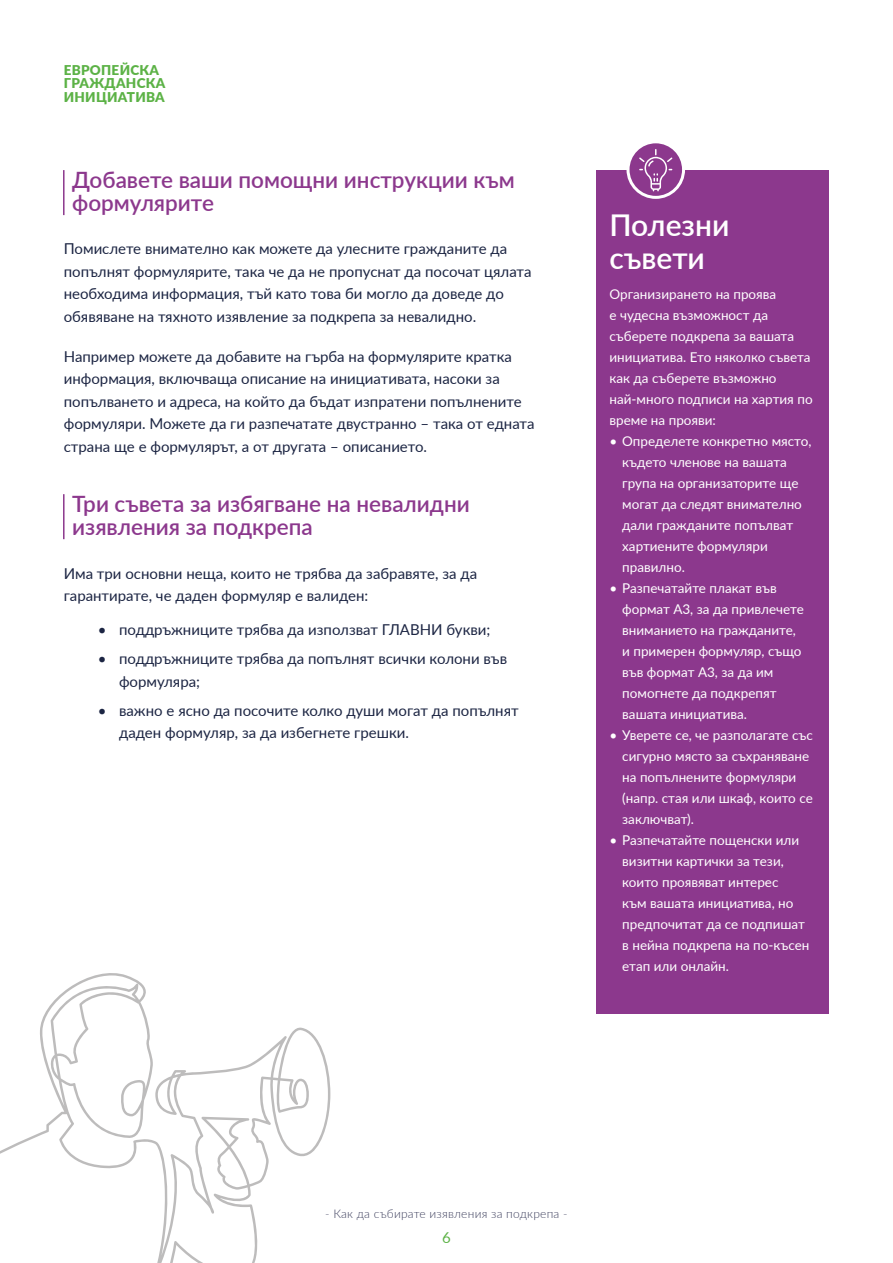
<style>
.page{position:relative;width:893px;height:1263px;background:#fff}
.page>*{position:absolute;margin:0;border:0;box-sizing:border-box;transform-origin:0 0}
.t1{font:600 30px/33px "Lato";color:#fff}
.t2{font:600 22.5px/22.5px "Lato";color:#8c388d}
.t3{font:15px/22.5px "Lato";color:#1c2543}
.t4{font:15px "Lato";color:#5cb246}
.t5{font:13.5px/21px "Lato";color:#fff}
.t6{font:900 13.5px/13.5px "Lato";letter-spacing:.02em;color:#5cb246}
.t7{font:300 12px "Lato";letter-spacing:.02em;color:#3c3e5c}
</style>
<div class="page">
<hr style="left:63px;top:170px;width:2px;height:45px;background:#8c388d">
<hr style="left:63px;top:494px;width:2px;height:45px;background:#8c388d">
<div style="left:597px;top:170px;width:232px;height:843px;background:#8c388d"></div>
<svg style="left:628px;top:142px;width:55px;height:55px"></svg>
<div style="left:626px;top:140px;width:59px;height:59px;border:3px solid #fff;border-radius:50%"></div>
<svg style="left:639px;top:149px;width:33px;height:42px"></svg>
<svg style="left:0;top:973px;width:331px;height:290px"></svg>
<p class="t6" style="left:64px;top:62px;width:103px">ЕВРОПЕЙСКА<br>ГРАЖДАНСКА<br>ИНИЦИАТИВА</p>
<h2 class="t2" style="left:72px;top:168px;width:444px">Добавете ваши помощни инструкции към формулярите</h2>
<p class="t3" style="left:64px;top:237px;width:469px">Помислете внимателно как можете да улесните гражданите да попълнят формулярите, така че да не пропуснат да посочат цялата необходима информация, тъй като това би могло да доведе до обявяване на тяхното изявление за подкрепа за невалидно.</p>
<p class="t3" style="left:64px;top:344px;width:472px">Например можете да добавите на гърба на формулярите кратка информация, включваща описание на инициативата, насоки за попълването и адреса, на който да бъдат изпратени попълнените формуляри. Можете да ги разпечатате двустранно – така от едната страна ще е формулярът, а от другата – описанието.</p>
<h2 class="t2" style="left:72px;top:492px;width:399px">Три съвета за избягване на невалидни изявления за подкрепа</h2>
<p class="t3" style="left:64px;top:561px;width:415px">Има три основни неща, които не трябва да забравяте, за да гарантирате, че даден формуляр е валиден:</p>
<p class="t3" style="left:98px;top:618px;width:394px">• поддръжниците трябва да използват ГЛАВНИ букви;</p>
<p class="t3" style="left:119px;top:647px;width:390px;text-indent:-21px">• поддръжниците трябва да попълнят всички колони във формуляра;</p>
<p class="t3" style="left:119px;top:698px;width:401px;text-indent:-21px">• важно е ясно да посочите колко души могат да попълнят даден формуляр, за да избегнете грешки.</p>
<h1 class="t1" style="left:609px;top:208px;width:121px">Полезни съвети</h1>
<p class="t5" style="left:609px;top:283px;width:205px">Организирането на проява<br>е чудесна възможност да съберете подкрепа за вашата инициатива. Ето няколко съвета как да съберете възможно най-много подписи на хартия по време на прояви:</p>
<p class="t5" style="left:622px;top:430px;width:191px;text-indent:-13px">• Определете конкретно място, където членове на вашата група на организаторите ще могат да следят внимателно дали гражданите попълват хартиените формуляри правилно.</p>
<p class="t5" style="left:622px;top:577px;width:183px;text-indent:-13px">• Разпечатайте плакат във формат А3, за да привлечете вниманието на гражданите, и примерен формуляр, също във формат А3, за да им помогнете да подкрепят вашата инициатива.</p>
<p class="t5" style="left:622px;top:724px;width:192px;text-indent:-13px">• Уверете се, че разполагате със сигурно място за съхраняване на попълнените формуляри (напр. стая или шкаф, които се заключват).</p>
<p class="t5" style="left:622px;top:829px;width:189px;text-indent:-13px">• Разпечатайте пощенски или визитни картички за тези, които проявяват интерес<br>към вашата инициатива, но предпочитат да се подпишат в нейна подкрепа на по-късен етап или онлайн.</p>
<p class="t7" style="left:325px;top:1206px;width:244px">- Как да събирате изявления за подкрепа -</p>
<p class="t4" style="left:442px;top:1227px;width:10px">6</p>
</div>
